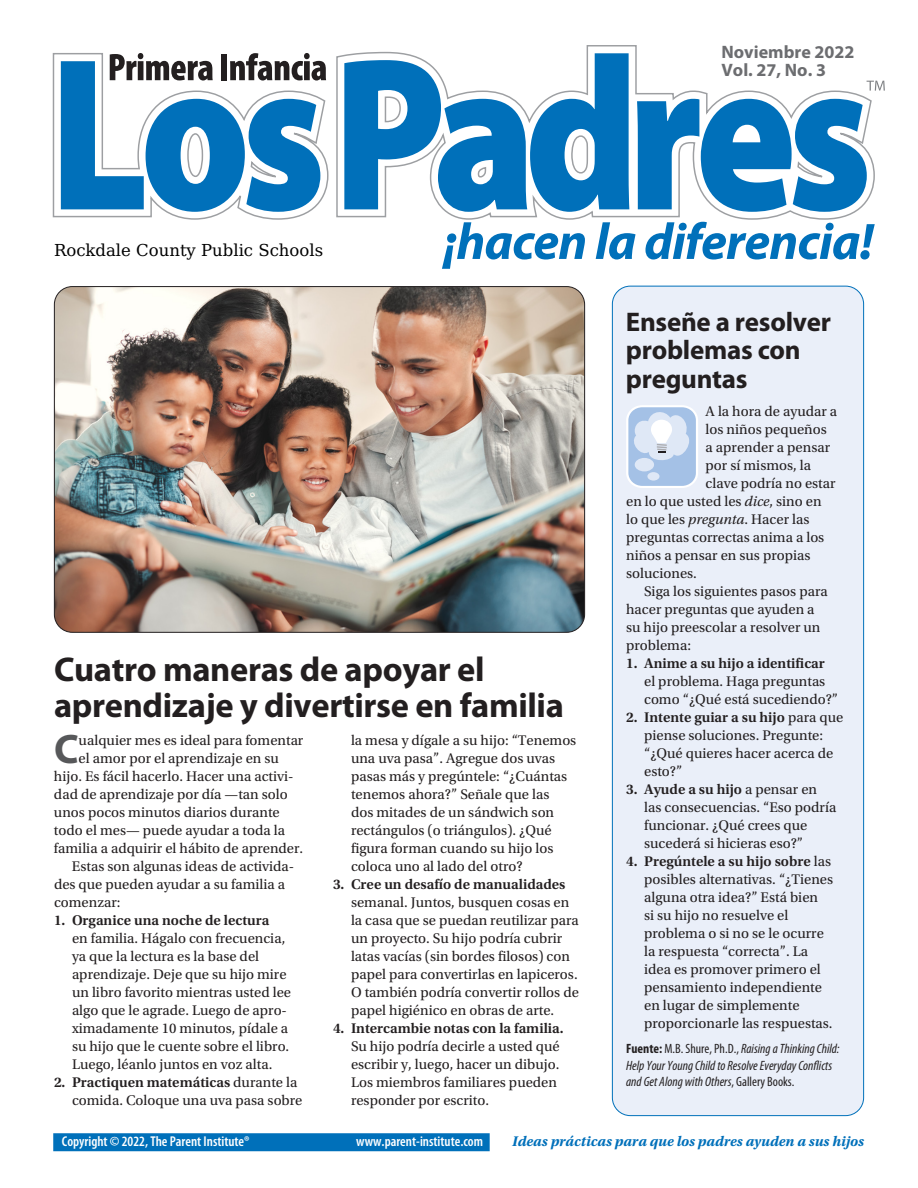
<style>
.page{position:relative;width:918px;height:1188px;background:#fff}
.page>*{position:absolute;margin:0;border:0;box-sizing:border-box;transform-origin:0 0}
.t1{font:700 41.4px "Myriad Pro";color:#57585a}
.t2{font:700 34.5px/36px "Myriad Pro";letter-spacing:-.01em;color:#231f20}
.t3{font:700 27px/28.5px "Myriad Pro";letter-spacing:-.01em;color:#231f20}
.t4{font:700 18px/18px "Myriad Pro";color:#6c6d70}
.t5{font:16.5px "DejaVu Math Te X Gyre";color:#000}
.t6{font:14.7px/18px "Utopia Std";color:#231f20}
.t7{font:600 14.7px "Utopia Std";color:#231f20}
.t8{font:italic 700 14.7px "Utopia Std";color:#0070ba}
.t9{font:600 condensed 14.25px "Myriad Pro";color:#fff}
.t10{font:italic condensed 13.5px/16.4px "Myriad Pro";color:#231f20}
.s1{font-weight:600}
.s2{font-style:italic}
.s3{font-weight:700;font-style:normal}
.s4{font-style:normal}
</style>
<div class="page">
<div style="left:612px;top:286px;width:252px;height:830px;background:#eaeff9;border-radius:18px"></div>
<div style="left:54px;top:1134px;width:435px;height:16px;background:#0070ba"></div>
<div style="left:53px;top:1133px;width:437px;height:18px;border:2px solid #0070ba"></div>
<svg style="left:626px;top:405px;width:72px;height:83px"></svg>
<svg style="left:442px;top:222px;width:143px;height:47px"></svg>
<svg style="left:596px;top:222px;width:40px;height:38px"></svg>
<svg style="left:645px;top:222px;width:230px;height:38px"></svg>
<svg style="left:53px;top:45px;width:823px;height:175px"></svg>
<svg style="left:344px;top:53px;width:285px;height:159px"></svg>
<svg style="left:637px;top:99px;width:230px;height:113px"></svg>
<svg style="left:61px;top:53px;width:265px;height:159px"></svg>
<svg style="left:867px;top:81px;width:18px;height:10px"></svg>
<img style="left:54px;top:287px;width:531px;height:345px">
<p class="t4" style="left:722px;top:42px;width:134px">Noviembre 2022<br>Vol. 27, No. 3</p>
<p class="t5" style="left:54px;top:243px;width:271px">Rockdale County Public Schools</p>
<h2 class="t2" style="left:54px;top:651px;width:511px">Cuatro maneras de apoyar el aprendizaje y divertirse en familia</h2>
<h1 class="t1" style="left:54px;top:722px;width:26px">C</h1>
<p class="t6" style="left:79px;top:731px;width:226px">ualquier mes es ideal para fomentar</p>
<p class="t6" style="left:351px;top:731px;width:227px">la mesa y dígale a su hijo: “Tenemos una uva pasa”. Agregue dos uvas pasas más y pregúntele: “¿Cuántas tenemos ahora?” Señale que las<br>dos mitades de un sándwich son rectángulos (o triángulos). ¿Qué figura forman cuando su hijo los coloca uno al lado del otro?</p>
<p class="t7" style="left:333px;top:876px;width:234px">3. Cree un desafío de manualidades</p>
<p class="t6" style="left:351px;top:893px;width:229px">semanal. Juntos, busquen cosas en la casa que se puedan reutilizar para un proyecto. Su hijo podría cubrir latas vacías (sin bordes filosos) con papel para convertirlas en lapiceros.<br>O también podría convertir rollos de papel higiénico en obras de arte.</p>
<p class="t7" style="left:333px;top:1020px;width:232px">4. Intercambie notas con la familia.</p>
<p class="t6" style="left:351px;top:1037px;width:210px">Su hijo podría decirle a usted qué escribir y, luego, hacer un dibujo.<br>Los miembros familiares pueden responder por escrito.</p>
<p class="t6" style="left:79px;top:749px;width:202px">el amor por el aprendizaje en su</p>
<p class="t6" style="left:54px;top:767px;width:241px">hijo. Es fácil hacerlo. Hacer una activi-</p>
<p class="t6" style="left:54px;top:785px;width:235px">dad de aprendizaje por día —tan solo</p>
<p class="t6" style="left:54px;top:803px;width:227px">unos pocos minutos diarios durante</p>
<p class="t6" style="left:54px;top:821px;width:233px">todo el mes— puede ayudar a toda la</p>
<p class="t6" style="left:54px;top:839px;width:251px">familia a adquirir el hábito de aprender.</p>
<p class="t6" style="left:72px;top:857px;width:224px">Estas son algunas ideas de activida-</p>
<p class="t6" style="left:54px;top:875px;width:233px">des que pueden ayudar a su familia a</p>
<p class="t6" style="left:54px;top:893px;width:68px">comenzar:</p>
<p class="t7" style="left:54px;top:912px;width:217px">1. Organice una noche de lectura</p>
<p class="t6" style="left:72px;top:929px;width:221px">en familia. Hágalo con frecuencia, ya que la lectura es la base del aprendizaje. Deje que su hijo mire un libro favorito mientras usted lee algo que le agrade. Luego de apro&shy;ximadamente 10 minutos, pídale a su hijo que le cuente sobre el libro.<br>Luego, léanlo juntos en voz alta.</p>
<p class="t6" style="left:72px;top:1073px;width:232px;text-indent:-18px"><span class="s1">2. Practiquen matemáticas</span> durante la comida. Coloque una uva pasa sobre</p>
<h3 class="t3" style="left:626px;top:307px;width:207px">Enseñe a resolver problemas con preguntas</h3>
<p class="t6" style="left:706px;top:402px;width:133px">A la hora de ayudar a</p>
<p class="t6" style="left:706px;top:420px;width:123px">los niños pequeños</p>
<p class="t6" style="left:706px;top:438px;width:126px">a aprender a pensar</p>
<p class="t6" style="left:706px;top:456px;width:107px">por sí mismos, la</p>
<p class="t6" style="left:706px;top:474px;width:131px">clave podría no estar</p>
<p class="t6" style="left:626px;top:492px;width:197px">en lo que usted les <span class="s2">dice</span>, sino en</p>
<p class="t6" style="left:626px;top:510px;width:185px">lo que les <span class="s2">pregunta</span>. Hacer las</p>
<p class="t6" style="left:626px;top:528px;width:200px">preguntas correctas anima a los</p>
<p class="t6" style="left:626px;top:546px;width:186px">niños a pensar en sus propias</p>
<p class="t6" style="left:626px;top:564px;width:72px">soluciones.</p>
<p class="t6" style="left:644px;top:582px;width:185px">Siga los siguientes pasos para</p>
<p class="t6" style="left:626px;top:600px;width:190px">hacer preguntas que ayuden a</p>
<p class="t6" style="left:626px;top:618px;width:196px">su hijo preescolar a resolver un</p>
<p class="t6" style="left:626px;top:636px;width:66px">problema:</p>
<p class="t7" style="left:626px;top:655px;width:200px">1. Anime a su hijo a identificar</p>
<p class="t6" style="left:644px;top:672px;width:195px">el problema. Haga preguntas como “¿Qué está sucediendo?”</p>
<p class="t6" style="left:644px;top:708px;width:201px;text-indent:-18px"><span class="s1">2. Intente guiar a su hijo</span> para que piense soluciones. Pregunte: “¿Qué quieres hacer acerca de esto?”</p>
<p class="t6" style="left:644px;top:780px;width:194px;text-indent:-18px"><span class="s1">3. Ayude a su hijo</span> a pensar en las consecuencias. “Eso podría funcionar. ¿Qué crees que sucederá si hicieras eso?”</p>
<p class="t6" style="left:644px;top:852px;width:191px;text-indent:-18px"><span class="s1">4. Pregúntele a su hijo sobre</span> las posibles alternativas. “¿Tienes alguna otra idea?” Está bien<br>si su hijo no resuelve el problema o si no se le ocurre la respuesta “correcta”. La idea es promover primero el pensamiento independiente en lugar de simplemente proporcionarle las respuestas.</p>
<p class="t10" style="left:626px;top:1041px;width:215px"><span class="s3">Fuente:</span> <span class="s4">M.B. Shure, Ph.D.,</span> Raising a Thinking Child:<br>Help Your Young Child to Resolve Everyday Conflicts and Get Along with Others<span class="s4">, Gallery Books.</span></p>
<p class="t9" style="left:62px;top:1133px;width:189px">Copyright © 2022, The Parent Institute®</p>
<p class="t9" style="left:356px;top:1133px;width:128px">www.parent-institute.com</p>
<p class="t8" style="left:512px;top:1132px;width:353px">Ideas prácticas para que los padres ayuden a sus hijos</p>
</div>
